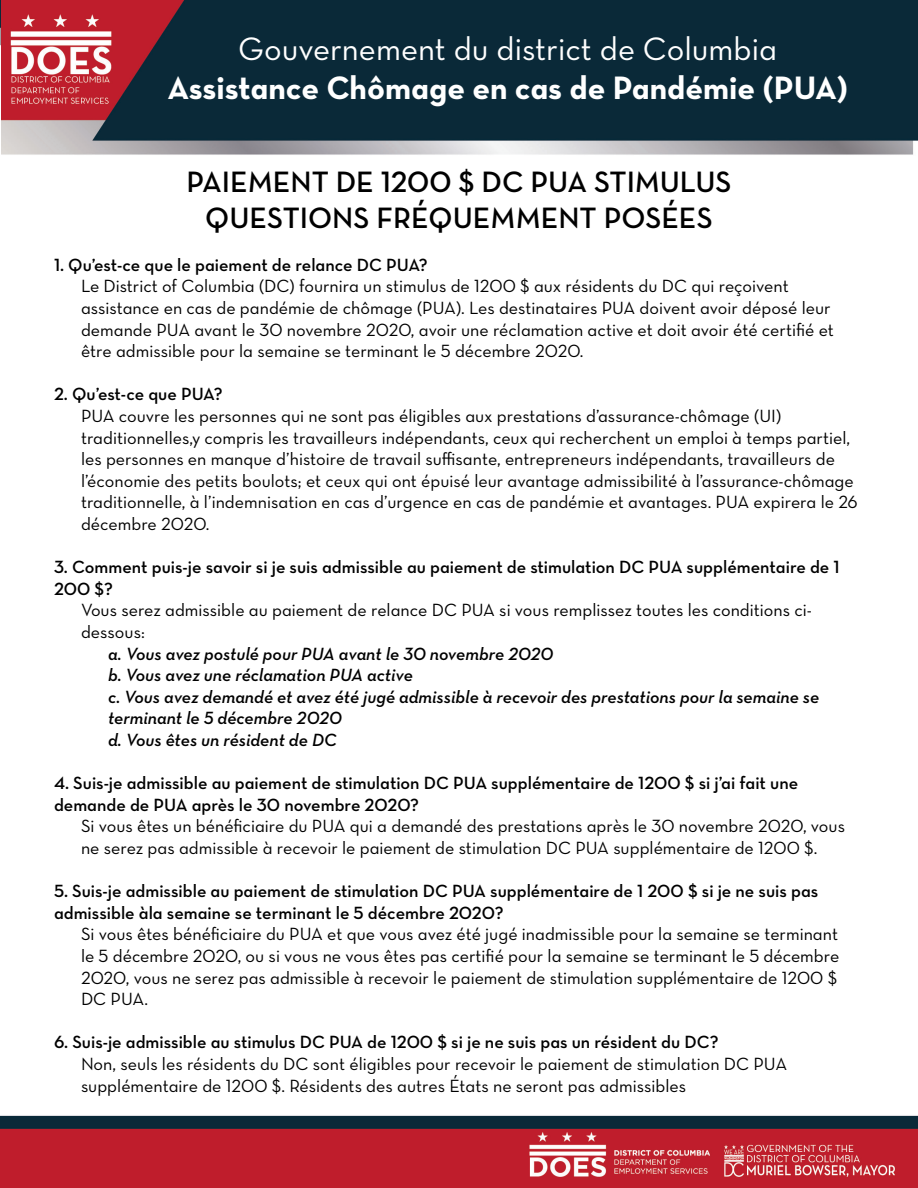
<style>
.page{position:relative;width:918px;height:1188px;background:#fff}
.page>*{position:absolute;margin:0;border:0;box-sizing:border-box;transform-origin:0 0}
.t1{font:33px "Neutra Text Bold Alt";color:#fff}
.t2{font:33px "Neutra Text Book Alt";color:#fff}
.t3{font:30px/36px "Neutra Text Demi Alt";color:#000;text-align:center}
.t4{font:18px/21.6px "Neutra Text Book Alt";color:#000}
.t5{font:18px/21.6px "Neutra Text Demi Alt";color:#000}
.t6{font:18px/21.6px "Neutra Text Demi Italic Alt";color:#000}
</style>
<div class="page">
<img style="left:0;top:0;width:918px;height:1188px">
<img style="left:0;top:0;width:1px;height:868px">
<h1 class="t2" style="left:239px;top:29px;width:540px">Gouvernement du district de Columbia</h1>
<h1 class="t1" style="left:167px;top:68px;width:682px">Assistance Chômage en cas de Pandémie (PUA)</h1>
<h2 class="t3" style="left:186px;top:163px;width:547px">PAIEMENT DE 1200 $ DC PUA STIMULUS<br>QUESTIONS FRÉQUEMMENT POSÉES</h2>
<p class="t5" style="left:54px;top:254px;width:375px">1. Qu’est-ce que le paiement de relance DC PUA?</p>
<p class="t4" style="left:81px;top:275px;width:754px">Le District of Columbia (DC) fournira un stimulus de 1200 $ aux résidents du DC qui reçoivent assistance en cas de pandémie de chômage (PUA). Les destinataires PUA doivent avoir déposé leur demande PUA avant le 30 novembre 2020, avoir une réclamation active et doit avoir été certifié et être admissible pour la semaine se terminant le 5 décembre 2020.</p>
<p class="t5" style="left:54px;top:383px;width:170px">2. Qu’est-ce que PUA?</p>
<p class="t4" style="left:81px;top:405px;width:778px">PUA couvre les personnes qui ne sont pas éligibles aux prestations d’assurance-chômage (UI) traditionnelles,y compris les travailleurs indépendants, ceux qui recherchent un emploi à temps partiel, les personnes en manque d’histoire de travail suffisante, entrepreneurs indépendants, travailleurs de l’économie des petits boulots; et ceux qui ont épuisé leur avantage admissibilité à l’assurance-chômage traditionnelle, à l’indemnisation en cas d’urgence en cas de pandémie et avantages. PUA expirera le 26 décembre 2020.</p>
<p class="t5" style="left:54px;top:556px;width:787px">3. Comment puis-je savoir si je suis admissible au paiement de stimulation DC PUA supplémentaire de 1<br>200 $?</p>
<p class="t4" style="left:81px;top:599px;width:733px">Vous serez admissible au paiement de relance DC PUA si vous remplissez toutes les conditions ci&shy;dessous:</p>
<p class="t6" style="left:108px;top:642px;width:713px">a. Vous avez postulé pour PUA avant le 30 novembre 2020<br>b. Vous avez une réclamation PUA active<br>c. Vous avez demandé et avez été jugé admissible à recevoir des prestations pour la semaine se terminant le 5 décembre 2020<br>d. Vous êtes un résident de DC</p>
<p class="t5" style="left:54px;top:772px;width:746px">4. Suis-je admissible au paiement de stimulation DC PUA supplémentaire de 1200 $ si j’ai fait une demande de PUA après le 30 novembre 2020?</p>
<p class="t4" style="left:81px;top:815px;width:766px">Si vous êtes un bénéficiaire du PUA qui a demandé des prestations après le 30 novembre 2020, vous ne serez pas admissible à recevoir le paiement de stimulation DC PUA supplémentaire de 1200 $.</p>
<p class="t5" style="left:54px;top:880px;width:766px">5. Suis-je admissible au paiement de stimulation DC PUA supplémentaire de 1 200 $ si je ne suis pas admissible àla semaine se terminant le 5 décembre 2020?</p>
<p class="t4" style="left:81px;top:923px;width:760px;text-align:justify">Si vous êtes bénéficiaire du PUA et que vous avez été jugé inadmissible pour la semaine se terminant le 5 décembre 2020, ou si vous ne vous êtes pas certifié pour la semaine se terminant le 5 décembre 2020, vous ne serez pas admissible à recevoir le paiement de stimulation supplémentaire de 1200 $ DC PUA.</p>
<p class="t5" style="left:54px;top:1031px;width:666px">6. Suis-je admissible au stimulus DC PUA de 1200 $ si je ne suis pas un résident du DC?</p>
<p class="t4" style="left:81px;top:1053px;width:708px">Non, seuls les résidents du DC sont éligibles pour recevoir le paiement de stimulation DC PUA supplémentaire de 1200 $. Résidents des autres États ne seront pas admissibles</p>
</div>
